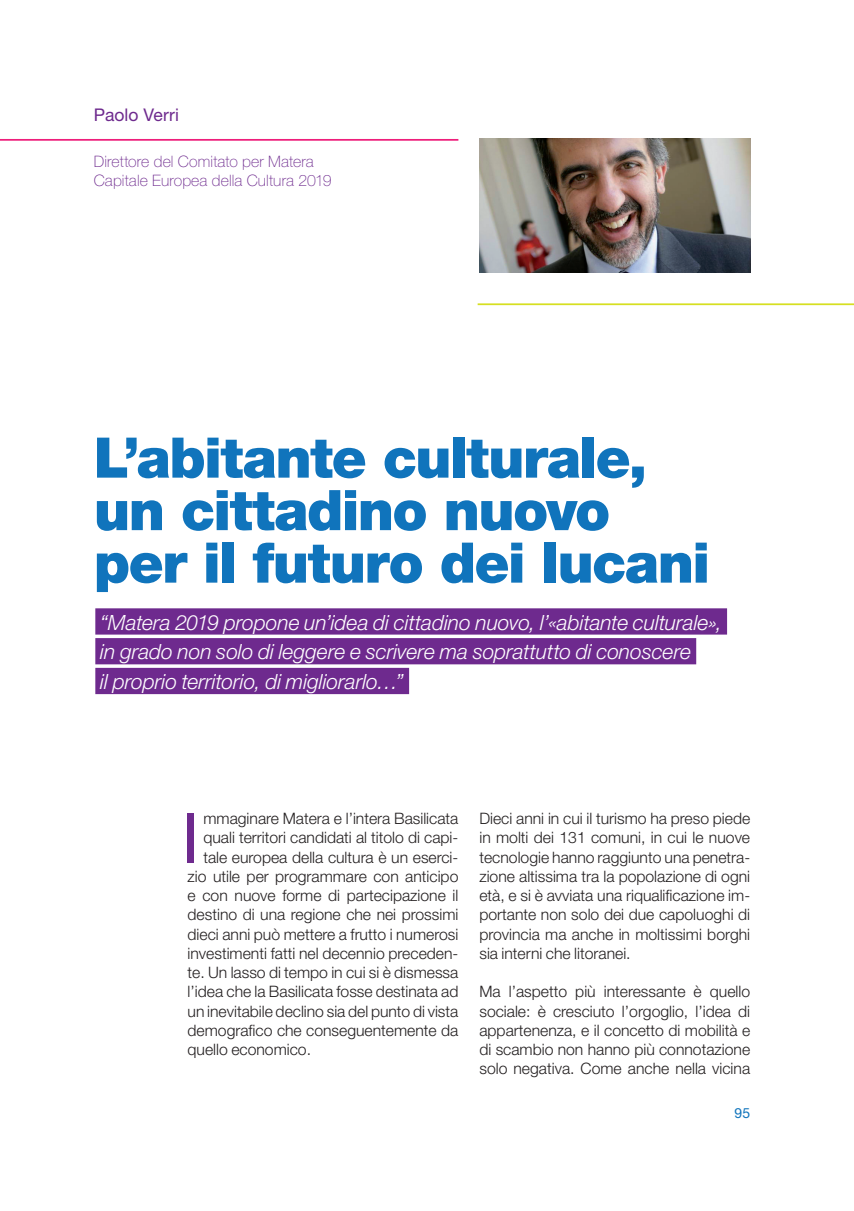
<style>
.page{position:relative;width:854px;height:1211px;background:#fff}
.page>*{position:absolute;margin:0;border:0;box-sizing:border-box;transform-origin:0 0}
.t1{font:69.65px "Helvetica Neue LT Std";color:#6e2a8e}
.t2{font:900 56px/52.5px "Helvetica Neue LT Std";letter-spacing:-.025em;color:#1074bc}
.t3{font:italic 300 21px/29.8px "Helvetica Neue LT Std";color:#fff}
.t4{font:17.5px "Helvetica Neue LT Std";letter-spacing:.005em;color:#6e2a8e}
.t5{font:300 15.75px/19.2px "Helvetica Neue LT Std";color:#231f20;text-align:justify}
.t6{font:100 15.75px/18.9px "Helvetica Neue LT Std";letter-spacing:.01em;color:#6e2a8e}
.t7{font:14px "Helvetica Neue LT Std";color:#1074bc}
</style>
<div class="page">
<hr style="left:477px;top:303px;width:376px;height:2px;background:#d6df21">
<div style="left:95px;top:608px;width:631px;height:26px;background:#6e2a8e"></div>
<div style="left:95px;top:638px;width:601px;height:26px;background:#6e2a8e"></div>
<div style="left:95px;top:668px;width:314px;height:26px;background:#6e2a8e"></div>
<img style="left:479px;top:139px;width:271px;height:133px">
<hr style="left:0;top:139px;width:458px;height:2px;background:#ee1e7b">
<p class="t4" style="left:94px;top:104px;width:87px">Paolo Verri</p>
<p class="t6" style="left:94px;top:152px;width:239px">Direttore del Comitato per Matera<br>Capitale Europea della Cultura 2019</p>
<h2 class="t2" style="left:94px;top:431px;width:617px">L’abitante culturale, un cittadino nuovo per il futuro dei lucani</h2>
<h3 class="t3" style="left:100px;top:607px;width:623px">“Matera 2019 propone un’idea di cittadino nuovo, l’«abitante culturale», in grado non solo di leggere e scrivere ma soprattutto di conoscere<br>il proprio territorio, di migliorarlo…”</h3>
<h1 class="t1" style="left:182px;top:796px;width:20px">I</h1>
<p class="t5" style="left:203px;top:808px;width:256px">mmaginare Matera e l’intera Basilicata</p>
<p class="t5" style="left:203px;top:827px;width:256px">quali territori candidati al titolo di capi-</p>
<p class="t5" style="left:203px;top:847px;width:256px">tale europea della cultura è un eserci-</p>
<p class="t5" style="left:187px;top:866px;width:272px">zio utile per programmare con anticipo</p>
<p class="t5" style="left:187px;top:885px;width:272px">e con nuove forme di partecipazione il</p>
<p class="t5" style="left:187px;top:904px;width:272px">destino di una regione che nei prossimi</p>
<p class="t5" style="left:187px;top:924px;width:272px">dieci anni può mettere a frutto i numerosi</p>
<p class="t5" style="left:187px;top:943px;width:272px">investimenti fatti nel decennio preceden-</p>
<p class="t5" style="left:187px;top:962px;width:272px">te. Un lasso di tempo in cui si è dismessa</p>
<p class="t5" style="left:187px;top:981px;width:272px">l’idea che la Basilicata fosse destinata ad</p>
<p class="t5" style="left:187px;top:1001px;width:272px">un inevitabile declino sia del punto di vista</p>
<p class="t5" style="left:187px;top:1020px;width:272px">demografico che conseguentemente da</p>
<p class="t5" style="left:187px;top:1039px;width:125px">quello economico.</p>
<p class="t5" style="left:479px;top:808px;width:272px">Dieci anni in cui il turismo ha preso piede in molti dei 131 comuni, in cui le nuove tecnologie hanno raggiunto una penetra&shy;zione altissima tra la popolazione di ogni età, e si è avviata una riqualificazione im&shy;portante non solo dei due capoluoghi di provincia ma anche in moltissimi borghi sia interni che litoranei.</p>
<p class="t5" style="left:479px;top:981px;width:272px">Ma l’aspetto più interessante è quello sociale: è cresciuto l’orgoglio, l’idea di appartenenza, e il concetto di mobilità e di scambio non hanno più connotazione solo negativa. Come anche nella vicina</p>
<p class="t7" style="left:734px;top:1104px;width:17px">95</p>
</div>
